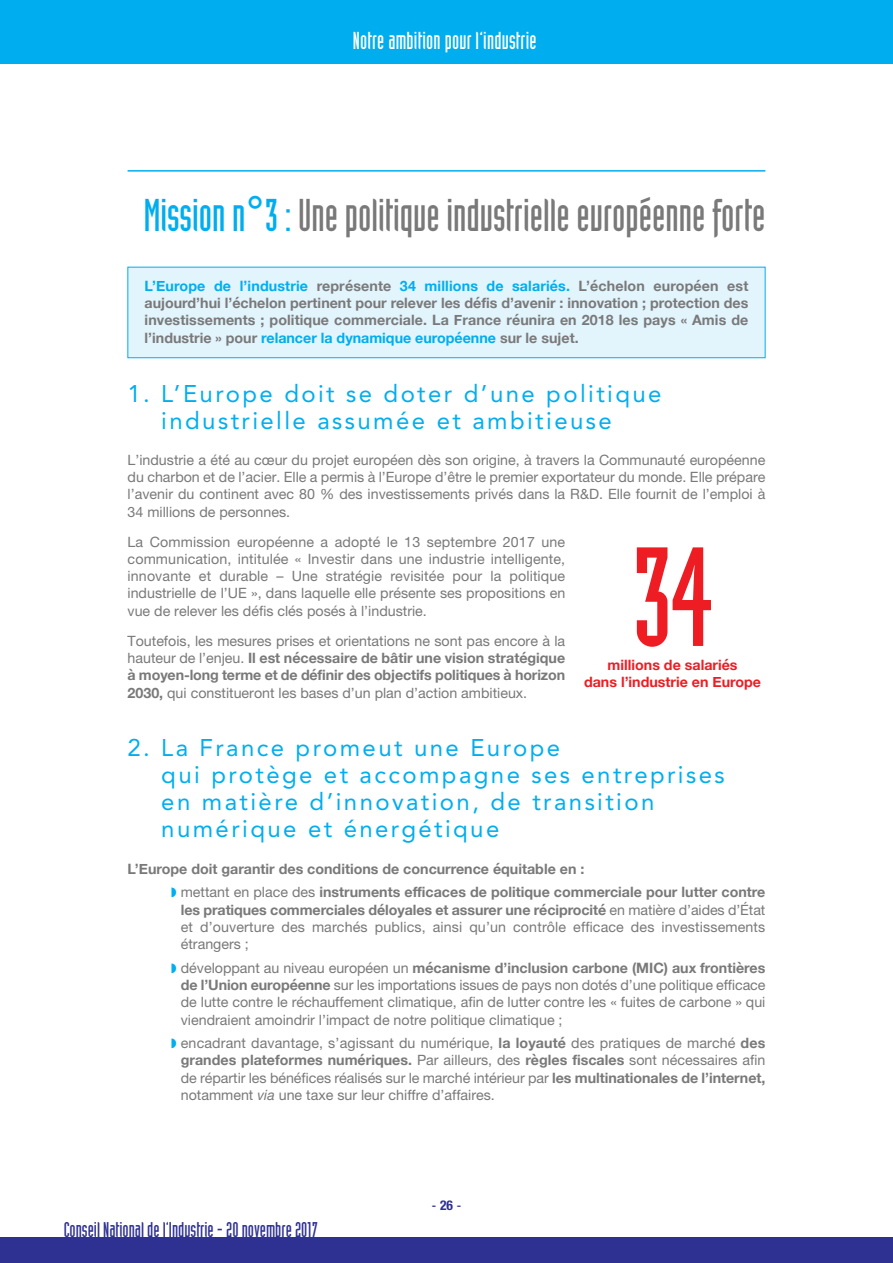
<style>
.page{position:relative;width:893px;height:1263px;background:#fff}
.page>*{position:absolute;margin:0;border:0;box-sizing:border-box;transform-origin:0 0}
.t1{font:138px "Industria Solid";color:#ee1d23}
.t2{font:45px "Industria Solid";color:#7a797a}
.t3{font:24px/27px "Avenir";letter-spacing:.1em;color:#00aeef}
.t4{font:24px "Industria Solid";letter-spacing:.01em;color:#fff}
.t5{font:20.85px "Industria Solid";color:#2e3092}
.t6{font:14.25px/17.2px "Helvetica Neue LT Pro";color:#7a797a;text-align:justify}
.t7{font:700 14.25px/17.2px "Helvetica Neue";color:#7a797a}
.t8{font:700 14.25px/17.2px "Helvetica Neue";color:#ee1d23;text-align:center}
.t9{font:13.5px "Helvetica";color:#2e3092}
.s1{color:#00aeef}
.s2{font-family:"Lucida Grande";color:#00aeef}
.s3{font-family:"Helvetica Neue LT Pro";font-weight:400}
.s4{font-family:"Helvetica Neue";font-weight:700}
.s5{font-style:italic}
.s6{font-family:"Helvetica Neue";font-weight:700;font-stretch:condensed}
</style>
<div class="page">
<div style="left:0;top:1237px;width:893px;height:26px;background:#2e3092"></div>
<div style="left:0;top:0;width:893px;height:64px;background:#00aeef"></div>
<div style="left:128px;top:267px;width:637px;height:90px;background:#e2f4fc"></div>
<div style="left:128px;top:267px;width:637px;height:91px;border:1px solid #00aeef"></div>
<hr style="left:128px;top:170px;width:637px;height:2px;background:#00aeef">
<h3 class="t4" style="left:353px;top:32px;width:185px">Notre ambition pour l’industrie</h3>
<h2 class="t2" style="left:144px;top:199px;width:623px"><span class="s1">Missionn</span><span class="s2">°</span><span class="s1">3 :</span> Une politique industrielle européenneforte</h2>
<p class="t7" style="left:145px;top:277px;width:605px;text-align:justify"><span class="s1">L’Europe de l’industrie</span> représente <span class="s1">34 millions de salariés.</span> L’échelon européen est aujourd’hui l’échelon pertinent pour relever les défis d’avenir : innovation ; protection des investissements ; politique commerciale. La France réunira en 2018 les pays « Amis de l’industrie » pour <span class="s1">relancer la dynamique européenne</span> sur le sujet.</p>
<h3 class="t3" style="left:161px;top:379px;width:502px;text-indent:-34px">1. L’Europe doit se doter d’une politique industrielle assumée et ambitieuse</h3>
<p class="t6" style="left:128px;top:453px;width:639px">L’industrie a été au cœur du projet européen dès son origine, à travers la Communauté européenne du charbon et de l’acier. Elle a permis à l’Europe d’être le premier exportateur du monde. Elle prépare l’avenir du continent avec 80 % des investissements privés dans la R&amp;D. Elle fournit de l’emploi à 34 millions de personnes.</p>
<p class="t6" style="left:128px;top:534px;width:439px">La Commission européenne a adopté le 13 septembre 2017 une communication, intitulée « Investir dans une industrie intelligente, innovante et durable – Une stratégie revisitée pour la politique industrielle de l’UE », dans laquelle elle présente ses propositions en vue de relever les défis clés posés à l’industrie.</p>
<p class="t6" style="left:128px;top:633px;width:439px">Toutefois, les mesures prises et orientations ne sont pas encore à la</p>
<p class="t7" style="left:128px;top:649px;width:439px"><span class="s3">hauteur de l’enjeu.</span> Il est nécessaire de bâtir une vision stratégique à moyen-long terme et de définir des objectifs politiques à horizon</p>
<p class="t6" style="left:128px;top:685px;width:401px"><span class="s4">2030,</span> qui constitueront les bases d’un plan d’action ambitieux.</p>
<h3 class="t3" style="left:161px;top:734px;width:565px;text-indent:-34px">2. La France promeut une Europe<br>qui protège et accompagne ses entreprises en matière d’innovation, de transition numérique et énergétique</h3>
<p class="t7" style="left:181px;top:856px;width:586px;line-height:23.7px;text-indent:-53px">L’Europe doit garantir des conditions de concurrence équitable en :<br><span class="s3">mettant en place des</span> instruments efficaces de politique commerciale pour lutter contre</p>
<p class="t7" style="left:181px;top:901px;width:586px">les pratiques commerciales déloyales et assurer une réciprocité <span class="s3">en matière d’aides d’État</span></p>
<p class="t6" style="left:181px;top:920px;width:586px">et d’ouverture des marchés publics, ainsi qu’un contrôle efficace des investissements étrangers ;</p>
<p class="t7" style="left:181px;top:959px;width:586px"><span class="s3">développant au niveau européen un</span> mécanisme d’inclusion carbone (MIC) aux frontières</p>
<p class="t6" style="left:181px;top:978px;width:586px"><span class="s4">de l’Union européenne</span> sur les importations issues de pays non dotés d’une politique efficace de lutte contre le réchauffement climatique, afin de lutter contre les « fuites de carbone » qui viendraient amoindrir l’impact de notre politique climatique ;</p>
<p class="t6" style="left:181px;top:1036px;width:586px">encadrant davantage, s’agissant du numérique, <span class="s4">la loyauté</span> des pratiques de marché <span class="s4">des</span></p>
<p class="t7" style="left:181px;top:1051px;width:586px">grandes plateformes numériques. <span class="s3">Par ailleurs, des</span> règles fiscales <span class="s3">sont nécessaires afin</span></p>
<p class="t6" style="left:181px;top:1070px;width:586px">de répartir les bénéfices réalisés sur le marché intérieur par <span class="s4">les multinationales de l’internet, </span>notamment <span class="s5">via</span> une taxe sur leur chiffre d’affaires.</p>
<h1 class="t1" style="left:632px;top:547px;width:83px">34</h1>
<p class="t8" style="left:584px;top:655px;width:179px">millions de salariés<br>dans l’industrie en Europe</p>
<h3 class="t5" style="left:64px;top:1222px;width:256px">ConseilNationalde l’Industrie - 20 novembre2017</h3>
<p class="t9" style="left:432px;top:1197px;width:31px">-<span class="s6">26</span>-</p>
</div>
